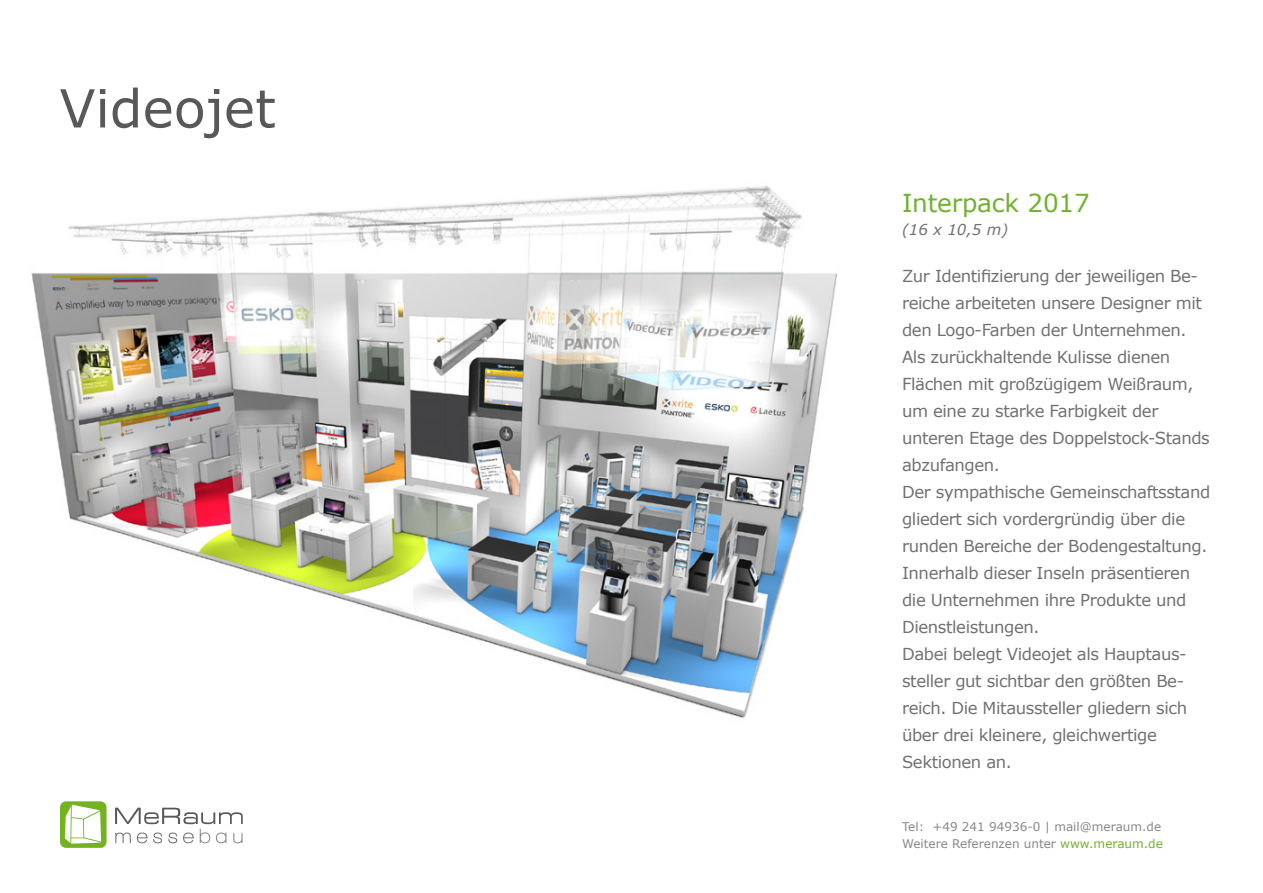
<style>
.page{position:relative;width:1263px;height:893px;background:#fff}
.page>*{position:absolute;margin:0;border:0;box-sizing:border-box;transform-origin:0 0}
.t1{font:52.5px "Verdana";color:#58585a}
.t2{font:24.75px "Verdana";letter-spacing:-.01em;color:#70b22d}
.t3{font:16.5px/27px "Verdana";letter-spacing:-.025em;color:#707172}
.t4{font:italic 15px "Verdana";color:#707172}
.t5{font:12px/17.4px "Verdana";color:#87888a}
.s1{color:#70b22d}
</style>
<div class="page">
<div style="left:60px;top:801px;width:47px;height:47px;background:#74b320;border-radius:6px"></div>
<svg style="left:115px;top:808px;width:128px;height:35px"></svg>
<svg style="left:65px;top:805px;width:36px;height:39px"></svg>
<img style="left:31px;top:186px;width:807px;height:532px">
<h1 class="t1" style="left:60px;top:72px;width:218px">Videojet</h1>
<h2 class="t2" style="left:902px;top:186px;width:189px">Interpack 2017</h2>
<p class="t4" style="left:902px;top:219px;width:108px">(16 x 10,5 m)</p>
<p class="t3" style="left:902px;top:263px;width:310px">Zur Identifizierung der jeweiligen Be&shy;reiche arbeiteten unsere Designer mit den Logo-Farben der Unternehmen.<br>Als zurückhaltende Kulisse dienen Flächen mit großzügigem Weißraum, um eine zu starke Farbigkeit der unteren Etage des Doppelstock-Stands abzufangen.<br>Der sympathische Gemeinschaftsstand gliedert sich vordergründig über die runden Bereiche der Bodengestaltung.<br>Innerhalb dieser Inseln präsentieren die Unternehmen ihre Produkte und Dienstleistungen.<br>Dabei belegt Videojet als Hauptaus&shy;steller gut sichtbar den größten Be&shy;reich. Die Mitaussteller gliedern sich über drei kleinere, gleichwertige Sektionen an.</p>
<p class="t5" style="left:902px;top:818px;width:262px">Tel: +49 241 94936-0 | mail@meraum.de<br>Weitere Referenzen unter <span class="s1">www.meraum.de</span></p>
</div>
